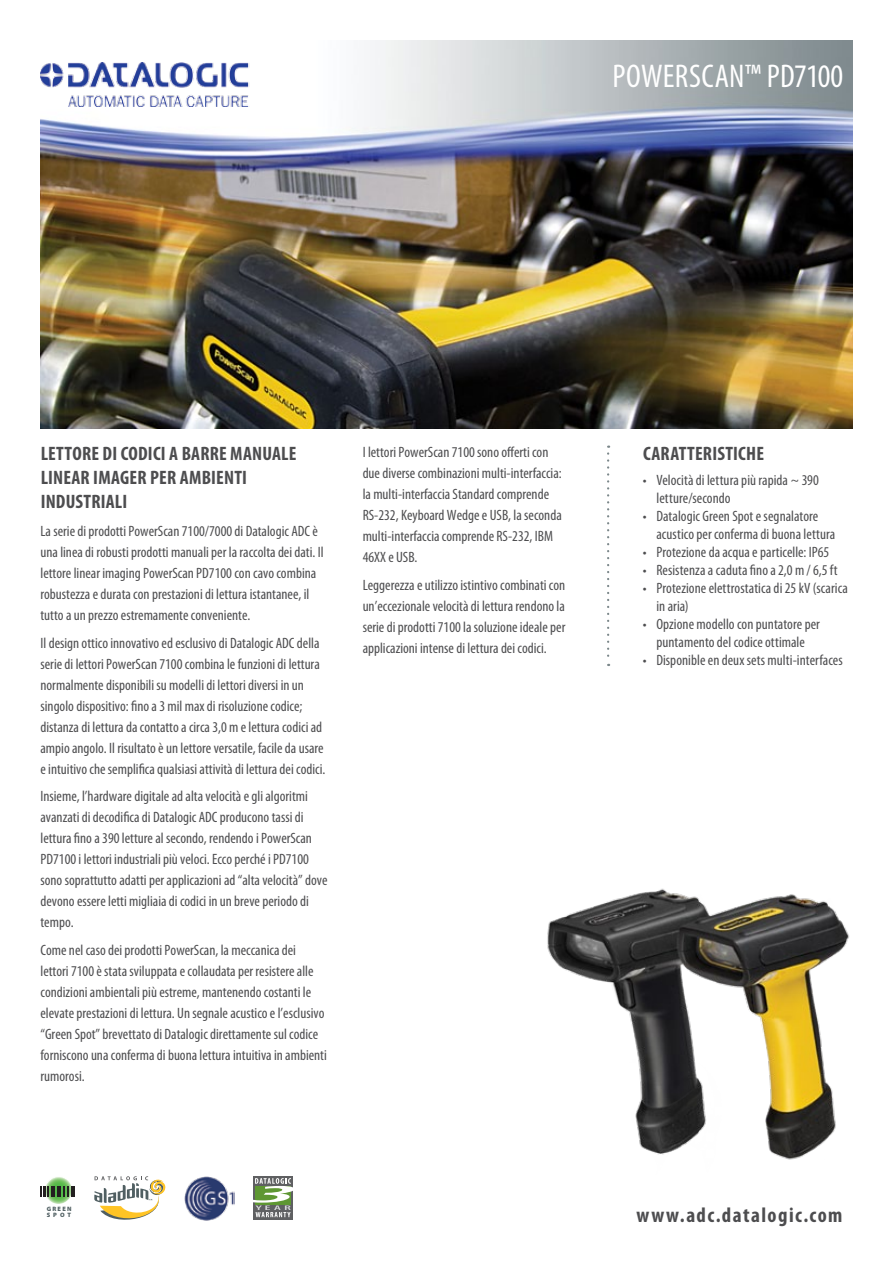
<style>
.page{position:relative;width:893px;height:1263px;background:#fff}
.page>*{position:absolute;margin:0;border:0;box-sizing:border-box;transform-origin:0 0}
.t1{font:condensed 33px "Myriad Pro";color:#fff}
.t2{font:700 condensed 21px "Myriad Pro";color:#4d4d4f}
.t3{font:700 condensed 19.5px/24px "Myriad Pro";letter-spacing:.01em;color:#4d4d4f}
.t4{font:condensed 15px/21px "Myriad Pro";color:#4d4d4f}
.t5{font:900 6.3px/6.3px "Myriad Pro";letter-spacing:.2em;color:#505f62}
</style>
<div class="page">
<img style="left:40px;top:41px;width:812px;height:387px">
<img style="left:40px;top:63px;width:220px;height:43px">
<svg style="left:607px;top:446px;width:2px;height:220px"></svg>
<svg style="left:253px;top:1176px;width:40px;height:43px"></svg>
<svg style="left:253px;top:1178px;width:40px;height:39px"></svg>
<img style="left:184px;top:1176px;width:51px;height:45px">
<svg style="left:94px;top:1176px;width:72px;height:44px"></svg>
<svg style="left:44px;top:1176px;width:28px;height:28px"></svg>
<svg style="left:41px;top:1186px;width:7px;height:11px"></svg>
<hr style="left:51px;top:1186px;width:4px;height:11px;background:#231f20">
<hr style="left:57px;top:1186px;width:4px;height:11px;background:#231f20">
<svg style="left:64px;top:1186px;width:5px;height:11px"></svg>
<hr style="left:71px;top:1186px;width:4px;height:11px;background:#231f20">
<img style="left:547px;top:888px;width:302px;height:272px">
<h1 class="t1" style="left:613px;top:56px;width:16px">powersca</h1>
<h1 class="t1" style="left:729px;top:56px;width:115px">n™ pd7100</h1>
<h3 class="t3" style="left:41px;top:441px;width:257px">LETTORE DI CODICI A BARRE MANUALE<br>LINEAR IMAGER PER AMBIENTI<br>INDUSTRIALI</h3>
<p class="t4" style="left:40px;top:520px;width:285px">La serie di prodotti PowerScan 7100/7000 di Datalogic ADC è una linea di robusti prodotti manuali per la raccolta dei dati. Il lettore linear imaging PowerScan PD7100 con cavo combina robustezza e durata con prestazioni di lettura istantanee, il tutto a un prezzo estremamente conveniente.</p>
<p class="t4" style="left:40px;top:632px;width:286px">Il design ottico innovativo ed esclusivo di Datalogic ADC della serie di lettori PowerScan 7100 combina le funzioni di lettura normalmente disponibili su modelli di lettori diversi in un singolo dispositivo: fino a 3 mil max di risoluzione codice; distanza di lettura da contatto a circa 3,0 m e lettura codici ad ampio angolo. Il risultato è un lettore versatile, facile da usare e intuitivo che semplifica qualsiasi attività di lettura dei codici.</p>
<p class="t4" style="left:40px;top:786px;width:289px">Insieme, l’hardware digitale ad alta velocità e gli algoritmi avanzati di decodifica di Datalogic ADC producono tassi di lettura fino a 390 letture al secondo, rendendo i PowerScan PD7100 i lettori industriali più veloci. Ecco perché i PD7100 sono soprattutto adatti per applicazioni ad “alta velocità” dove devono essere letti migliaia di codici in un breve periodo di tempo.</p>
<p class="t4" style="left:40px;top:939px;width:288px">Come nel caso dei prodotti PowerScan, la meccanica dei lettori 7100 è stata sviluppata e collaudata per resistere alle condizioni ambientali più estreme, mantenendo costanti le elevate prestazioni di lettura. Un segnale acustico e l’esclusivo “Green Spot” brevettato di Datalogic direttamente sul codice forniscono una conferma di buona lettura intuitiva in ambienti rumorosi.</p>
<p class="t4" style="left:363px;top:441px;width:201px">I lettori PowerScan 7100 sono offerti con due diverse combinazioni multi-interfaccia: la multi-interfaccia Standard comprende RS-232, Keyboard Wedge e USB, la seconda multi-interfaccia comprende RS-232, IBM 46XX e USB.</p>
<p class="t4" style="left:363px;top:574px;width:204px;text-align:justify">Leggerezza e utilizzo istintivo combinati con un’eccezionale velocità di lettura rendono la serie di prodotti 7100 la soluzione ideale per applicazioni intense di lettura dei codici.</p>
<p class="t5" style="left:47px;top:1205px;width:26px">GREEN<br>SPOT</p>
<h3 class="t3" style="left:643px;top:441px;width:122px">CARATTERISTICHE</h3>
<p class="t4" style="left:656px;top:471px;width:164px;line-height:18px;text-indent:-14px">• Velocità di lettura più rapida ~ 390 letture/secondo</p>
<p class="t4" style="left:656px;top:507px;width:180px;line-height:18px;text-indent:-14px">• Datalogic Green Spot e segnalatore acustico per conferma di buona lettura</p>
<p class="t4" style="left:643px;top:541px;width:188px">• Protezione da acqua e particelle: IP65</p>
<p class="t4" style="left:643px;top:559px;width:196px">• Resistenza a caduta fino a 2,0 m / 6,5 ft</p>
<p class="t4" style="left:656px;top:579px;width:193px;line-height:18px;text-indent:-14px">• Protezione elettrostatica di 25 kV (scarica in aria)</p>
<p class="t4" style="left:643px;top:615px;width:179px;line-height:18px;text-align:center">• Opzione modello con puntatore per puntamento del codice ottimale</p>
<p class="t4" style="left:643px;top:649px;width:201px">• Disponible en deux sets multi-interfaces</p>
<h2 class="t2" style="left:636px;top:1201px;width:208px">WWW.ADC.DATALOGIC.COM</h2>
</div>
